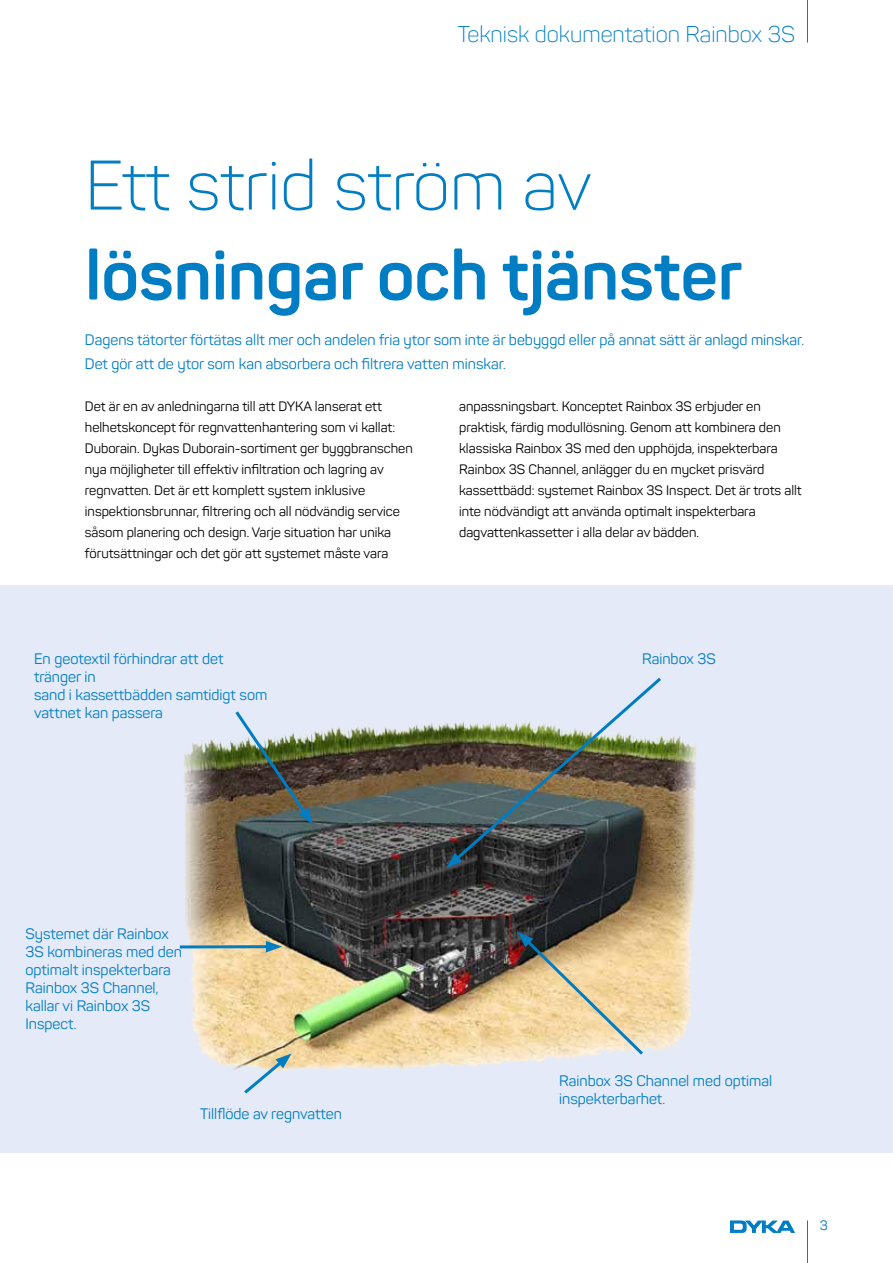
<style>
.page{position:relative;width:893px;height:1263px;background:#fff}
.page>*{position:absolute;margin:0;border:0;box-sizing:border-box;transform-origin:0 0}
.t1{font:700 69px "Panton";color:#007dc3}
.t2{font:300 69px "Panton";color:#007dc3}
.t3{font:300 22.5px "Panton";color:#007dc3}
.t4{font:15px/18px "Panton";color:#007dc3}
.t5{font:13.5px/21px "Panton";color:#000}
.t6{font:13.5px "Panton";color:#007dc3}
</style>
<div class="page">
<div style="left:0;top:585px;width:893px;height:567px;background:#e4eaf7"></div>
<img style="left:179px;top:723px;width:518px;height:347px">
<hr style="left:807px;top:1220px;width:1px;height:43px;background:#007dc3">
<svg style="left:730px;top:1220px;width:65px;height:13px"></svg>
<hr style="left:807px;top:0;width:1px;height:43px;background:#007dc3">
<img style="left:232px;top:711px;width:81px;height:113px">
<svg style="left:241px;top:1053px;width:51px;height:41px"></svg>
<img style="left:446px;top:677px;width:218px;height:191px">
<svg style="left:518px;top:932px;width:128px;height:126px;background:#d9c49b"></svg>
<hr style="left:180px;top:945px;width:92px;height:3px;background:#007dc3">
<svg style="left:266px;top:941px;width:16px;height:11px"></svg>
<h2 class="t3" style="left:458px;top:21px;width:339px">Teknisk dokumentation Rainbox 3S</h2>
<h1 class="t2" style="left:85px;top:143px;width:508px">Ett strid ström av</h1>
<h1 class="t1" style="left:85px;top:232px;width:658px">lösningar och tjänster</h1>
<p class="t4" style="left:85px;top:328px;width:721px;line-height:24px">Dagens tätorter förtätas allt mer och andelen fria ytor som inte är bebyggd eller på annat sätt är anlagd minskar.<br>Det gör att de ytor som kan absorbera och filtrera vatten minskar.</p>
<p class="t5" style="left:85px;top:396px;width:329px">Det är en av anledningarna till att DYKA lanserat ett helhetskoncept för regnvattenhantering som vi kallat:<br>Duborain. Dykas Duborain-sortiment ger byggbranschen nya möjligheter till effektiv infiltration och lagring av regnvatten. Det är ett komplett system inklusive inspektionsbrunnar, filtrering och all nödvändig service såsom planering och design. Varje situation har unika förutsättningar och det gör att systemet måste vara</p>
<p class="t5" style="left:459px;top:396px;width:344px">anpassningsbart. Konceptet Rainbox 3S erbjuder en praktisk, färdig modullösning. Genom att kombinera den klassiska Rainbox 3S med den upphöjda, inspekterbara Rainbox 3S Channel, anlägger du en mycket prisvärd kassettbädd: systemet Rainbox 3S Inspect. Det är trots allt inte nödvändigt att använda optimalt inspekterbara dagvattenkassetter i alla delar av bädden.</p>
<p class="t4" style="left:34px;top:649px;width:235px">En geotextil förhindrar att det tränger in<br>sand i kassettbädden samtidigt som vattnet kan passera</p>
<p class="t4" style="left:642px;top:650px;width:75px">Rainbox 3S</p>
<p class="t4" style="left:26px;top:924px;width:158px">Systemet där Rainbox<br>3S kombineras med den optimalt inspekterbara<br>Rainbox 3S Channel, kallar vi Rainbox 3S<br>Inspect.</p>
<p class="t4" style="left:200px;top:1104px;width:143px">Tillflöde av regnvatten</p>
<p class="t4" style="left:559px;top:1072px;width:215px">Rainbox 3S Channel med optimal inspekterbarhet.</p>
<p class="t6" style="left:820px;top:1217px;width:10px">3</p>
</div>
